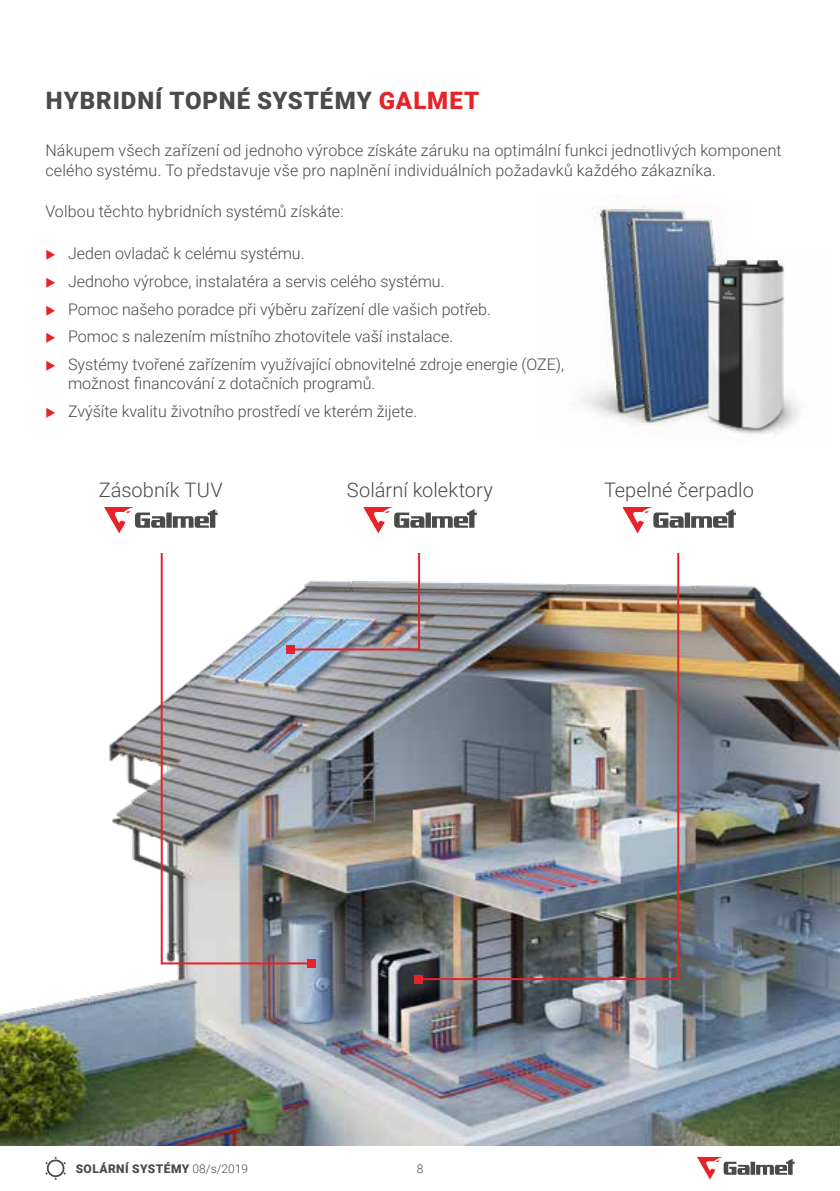
<style>
.page{position:relative;width:840px;height:1191px;background:#fff}
.page>*{position:absolute;margin:0;border:0;box-sizing:border-box;transform-origin:0 0}
.t1{font:900 24px "Roboto";letter-spacing:.04em;color:#4a4a49}
.t2{font:300 20px "Roboto";letter-spacing:.005em;color:#4a4a49}
.t3{font:300 16px/27.8px "Roboto";color:#4a4a49}
.t4{font:900 12px "Roboto";letter-spacing:.035em;color:#4a4a49}
.t5{font:300 12px "Roboto";color:#4a4a49}
.s1{color:#e52329}
.s2{font-weight:300}
</style>
<div class="page">
<svg style="left:697px;top:1157px;width:97px;height:22px"></svg>
<svg style="left:45px;top:1157px;width:21px;height:22px"></svg>
<img style="left:592px;top:205px;width:93px;height:9px">
<img style="left:581px;top:214px;width:134px;height:211px">
<img style="left:659px;top:246px;width:140px;height:188px">
<img style="left:0;top:585px;width:839px;height:560px">
<img style="left:160px;top:553px;width:154px;height:412px">
<div style="left:308px;top:959px;width:8px;height:8px;background:#e52329"></div>
<div style="left:286px;top:645px;width:8px;height:8px;background:#e52329"></div>
<img style="left:416px;top:553px;width:264px;height:428px">
<div style="left:414px;top:975px;width:8px;height:8px;background:#e52329"></div>
<img style="left:288px;top:507px;width:188px;height:144px">
<svg style="left:622px;top:507px;width:113px;height:26px"></svg>
<svg style="left:104px;top:507px;width:113px;height:26px"></svg>
<h1 class="t1" style="left:46px;top:83px;width:434px">HYBRIDNÍ TOPNÉ SYSTÉMY <span class="s1">GALMET</span></h1>
<p class="t3" style="left:45px;top:140px;width:737px;line-height:19.2px">Nákupem všech zařízení od jednoho výrobce získáte záruku na optimální funkci jednotlivých komponent celého systému. To představuje vše pro naplnění individuálních požadavků každého zákazníka.</p>
<p class="t3" style="left:45px;top:197px;width:300px">Volbou těchto hybridních systémů získáte:</p>
<p class="t3" style="left:68px;top:239px;width:497px">Jeden ovladač k celému systému.<br>Jednoho výrobce, instalatéra a servis celého systému.<br>Pomoc našeho poradce při výběru zařízení dle vašich potřeb.<br>Pomoc s nalezením místního zhotovitele vaší instalace.<br>Systémy tvořené zařízením využívající obnovitelné zdroje energie (OZE),</p>
<p class="t3" style="left:68px;top:369px;width:350px">možnost financování z dotačních programů.<br>Zvýšíte kvalitu životního prostředí ve kterém žijete.</p>
<p class="t2" style="left:99px;top:476px;width:126px">Zásobník TUV</p>
<p class="t2" style="left:346px;top:476px;width:148px">Solární kolektory</p>
<p class="t2" style="left:604px;top:476px;width:151px">Tepelné čerpadlo</p>
<p class="t4" style="left:76px;top:1160px;width:174px">SOLÁRNÍ SYSTÉMY <span class="s2">08/s/2019</span></p>
<p class="t5" style="left:416px;top:1160px;width:8px">8</p>
</div>
